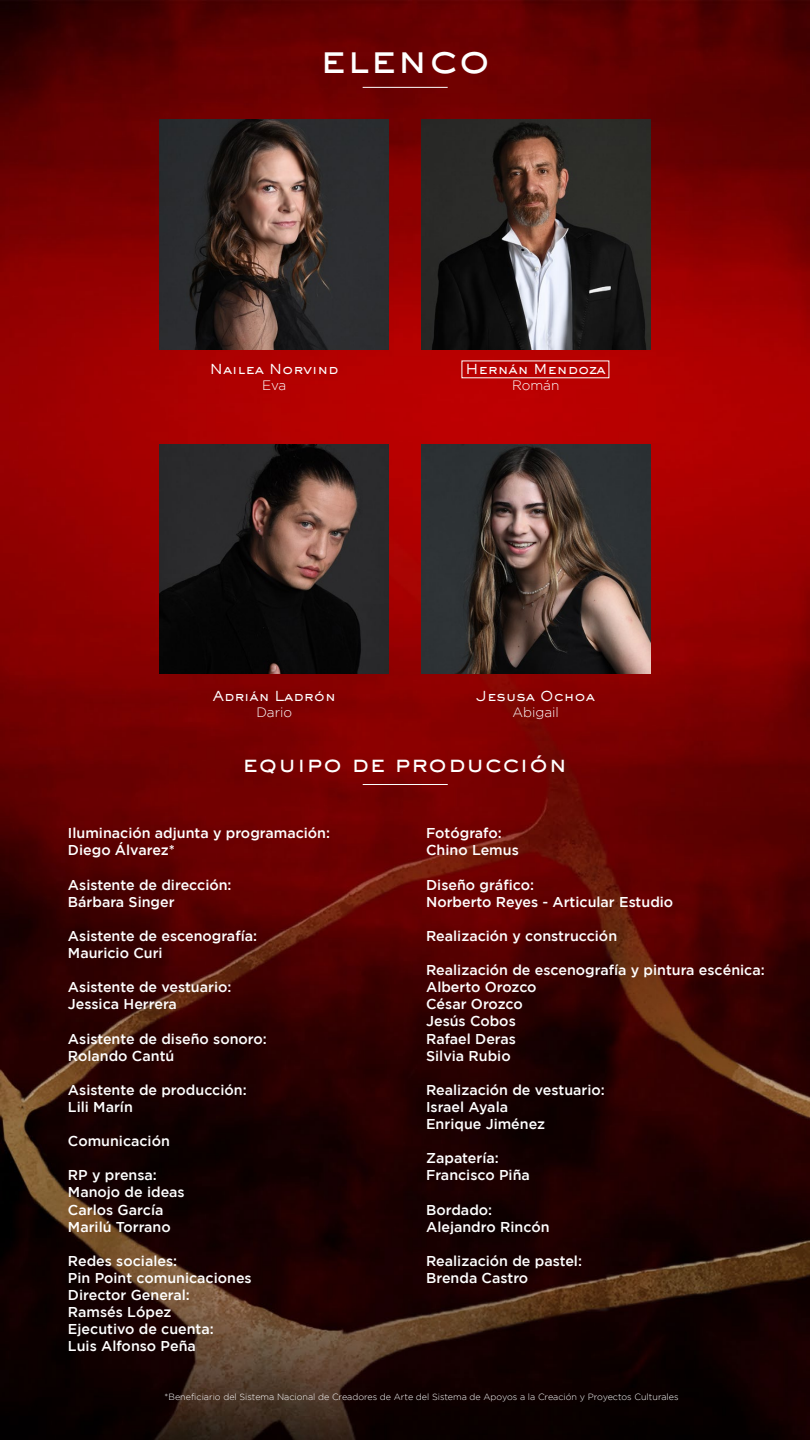
<style>
.page{position:relative;width:810px;height:1440px;background:#fff}
.page>*{position:absolute;margin:0;border:0;box-sizing:border-box;transform-origin:0 0}
.t1{font:500 39.9px "Sackers Gothic Std";color:#fff}
.t2{font:500 23.7px "Sackers Gothic Std";color:#fff}
.t3{font:500 14.25px/17.1px "Gotham";color:#fff}
.t4{font:500 13.58px "Sackers Gothic Std";color:#fff}
.t5{font:300 13.58px "Gotham";color:#fff}
.t6{font:300 9px "Gotham";color:#fff}
</style>
<div class="page">
<img style="left:0;top:0;width:810px;height:1440px">
<img style="left:159px;top:120px;width:230px;height:229px">
<img style="left:159px;top:444px;width:230px;height:230px">
<img style="left:421px;top:444px;width:230px;height:230px">
<hr style="left:363px;top:87px;width:85px;height:1px;background:#fff">
<img style="left:421px;top:120px;width:230px;height:229px">
<hr style="left:363px;top:784px;width:85px;height:1px;background:#fff">
<h1 class="t1" style="left:319px;top:32px;width:174px">elenco</h1>
<p class="t4" style="left:210px;top:360px;width:130px">Nailea Norvind</p>
<p class="t5" style="left:262px;top:378px;width:26px">Eva</p>
<p class="t4" style="left:213px;top:687px;width:125px">Adrián Ladrón</p>
<p class="t5" style="left:256px;top:705px;width:37px">Dario</p>
<p class="t4" style="left:466px;top:360px;width:142px">Hernán Mendoza</p>
<p class="t5" style="left:512px;top:378px;width:49px">Román</p>
<p class="t4" style="left:476px;top:687px;width:121px">Jesusa Ochoa</p>
<p class="t5" style="left:512px;top:705px;width:48px">Abigail</p>
<h2 class="t2" style="left:242px;top:747px;width:327px">equipo de producción</h2>
<p class="t3" style="left:68px;top:824px;width:264px">Iluminación adjunta y programación:<br>Diego Álvarez*</p>
<p class="t3" style="left:68px;top:876px;width:165px">Asistente de dirección:<br>Bárbara Singer</p>
<p class="t3" style="left:68px;top:927px;width:191px">Asistente de escenografía:<br>Mauricio Curi</p>
<p class="t3" style="left:68px;top:978px;width:165px">Asistente de vestuario:<br>Jessica Herrera</p>
<p class="t3" style="left:68px;top:1030px;width:200px">Asistente de diseño sonoro:<br>Rolando Cantú</p>
<p class="t3" style="left:68px;top:1081px;width:180px">Asistente de producción:<br>Lili Marín</p>
<p class="t3" style="left:68px;top:1132px;width:103px">Comunicación</p>
<p class="t3" style="left:68px;top:1166px;width:118px">RP y prensa:<br>Manojo de ideas<br>Carlos García<br>Marilú Torrano</p>
<p class="t3" style="left:68px;top:1252px;width:185px">Redes sociales:<br>Pin Point comunicaciones<br>Director General:<br>Ramsés López<br>Ejecutivo de cuenta:<br>Luis Alfonso Peña</p>
<p class="t3" style="left:426px;top:824px;width:94px">Fotógrafo:<br>Chino Lemus</p>
<p class="t3" style="left:426px;top:876px;width:249px">Diseño gráfico:<br>Norberto Reyes - Articular Estudio</p>
<p class="t3" style="left:426px;top:927px;width:193px">Realización y construcción</p>
<p class="t3" style="left:426px;top:961px;width:340px">Realización de escenografía y pintura escénica:<br>Alberto Orozco<br>César Orozco<br>Jesús Cobos<br>Rafael Deras<br>Silvia Rubio</p>
<p class="t3" style="left:426px;top:1081px;width:180px">Realización de vestuario:<br>Israel Ayala<br>Enrique Jiménez</p>
<p class="t3" style="left:426px;top:1149px;width:105px">Zapatería:<br>Francisco Piña</p>
<p class="t3" style="left:426px;top:1201px;width:125px">Bordado:<br>Alejandro Rincón</p>
<p class="t3" style="left:426px;top:1252px;width:157px">Realización de pastel:<br>Brenda Castro</p>
<p class="t6" style="left:165px;top:1392px;width:515px">*Beneficiario del Sistema Nacional de Creadores de Arte del Sistema de Apoyos a la Creación y Proyectos Culturales</p>
</div>
